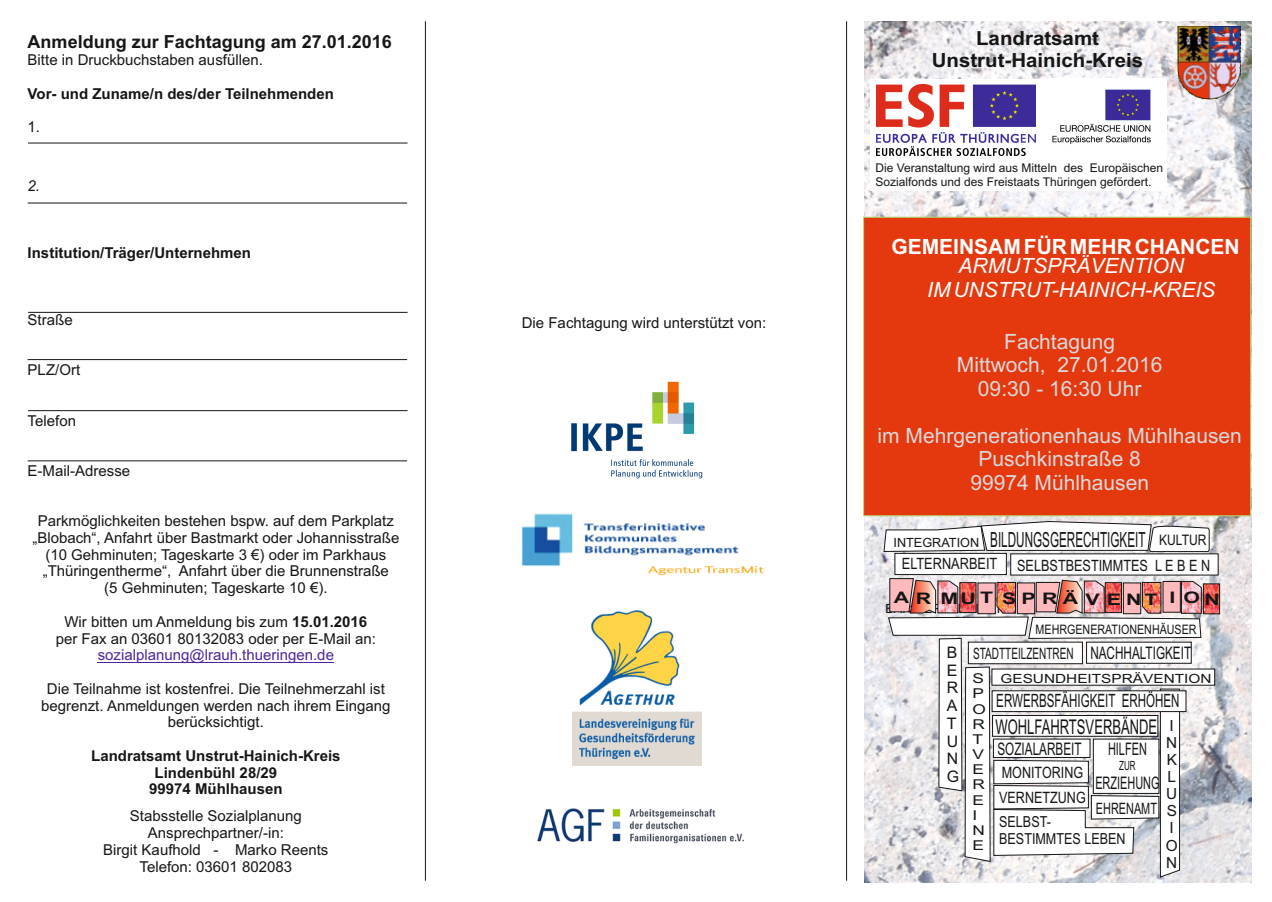
<style>
.page{position:relative;width:1272px;height:902px;background:#fff}
.page>*{position:absolute;margin:0;border:0;box-sizing:border-box;transform-origin:0 0}
.t1{font:21px/23.4px "Arial";color:#d9d9da;text-align:center}
.t2{font:italic 21px/23.4px "Arial";color:#fff;text-align:center}
.t3{font:700 21px "Arial";color:#fff}
.t4{font:20.85px "Arial";color:#151616;scale:.56 1}
.t5{font:20.25px "Arial";color:#151616;scale:.64 1}
.t6{font:700 19.5px/21.8px "Arial";color:#151616;text-align:center;scale:1.05 1}
.t7{font:18.3px "Arial";color:#151616;scale:.63 1}
.t8{font:700 18px "Arial";color:#151616}
.t9{font:17.25px "Arial";color:#151616;scale:.68 1}
.t10{font:17.25px "Arial";color:#151616;scale:.63 1}
.t11{font:700 15.9px "Arial";letter-spacing:.245em;color:#151616;scale:1.34 1}
.t12{font:15.9px/17.7px "Arial";color:#151616}
.t13{font:15.6px "Arial";color:#151616;scale:.81 1}
.t14{font:15.6px/25.2px "Arial";color:#151616;scale:.8 1}
.t15{font:15.6px "Arial";color:#151616;scale:.64 1}
.t16{font:15.6px "Arial";color:#151616;scale:.82 1}
.t17{font:15.6px "Arial";color:#151616;scale:.7 1}
.t18{font:15.3px/17.1px "Arial";color:#151616}
.t19{font:15.15px/17px "Arial";color:#151616;scale:.83 1}
.t20{font:15px/16.8px "Arial";color:#151616;text-align:center}
.t21{font:700 15px/16.8px "Arial";color:#151616;text-align:center}
.t22{font:15px "Arial";color:#50249d}
.t23{font:italic 15px "Arial";color:#151616}
.t24{font:14.4px "Arial";color:#151616;scale:.83 1}
.t25{font:13.5px/15.1px "Arial";color:#151616;scale:1.27 1}
.t26{font:13.05px "Arial";color:#151616;scale:.82 1}
.t27{font:12.6px "Arial";color:#151616;scale:1.21 1}
.t28{font:12.6px "Arial";color:#151616}
.t29{font:12.6px "Arial";color:#151616;scale:.63 1}
.t30{font:12px/13.4px "Arial";color:#151616}
.s1{font-weight:700}
.s2{font-size:12.6px}
</style>
<div class="page">
<img style="left:864px;top:21px;width:387px;height:861px">
<img style="left:521px;top:513px;width:243px;height:63px">
<div style="left:863px;top:216px;width:388px;height:300px;background:#e4390f"></div>
<img style="left:1177px;top:27px;width:63px;height:72px">
<svg style="left:883px;top:40px;width:337px;height:838px"></svg>
<img style="left:572px;top:610px;width:130px;height:156px">
<img style="left:537px;top:808px;width:207px;height:36px">
<hr style="left:425px;top:21px;width:1px;height:859px;background:#151616">
<hr style="left:98px;top:661px;width:236px;height:1px;background:#50249d">
<hr style="left:28px;top:143px;width:379px;height:1px;background:#151616">
<hr style="left:28px;top:202px;width:379px;height:1px;background:#151616">
<hr style="left:28px;top:312px;width:379px;height:1px;background:#151616">
<hr style="left:28px;top:359px;width:379px;height:1px;background:#151616">
<hr style="left:28px;top:410px;width:379px;height:1px;background:#151616">
<hr style="left:28px;top:460px;width:379px;height:1px;background:#151616">
<hr style="left:846px;top:21px;width:1px;height:859px;background:#151616">
<img style="left:571px;top:381px;width:132px;height:98px">
<div style="left:870px;top:79px;width:296px;height:111px;background:#fff"></div>
<img style="left:1052px;top:89px;width:99px;height:56px">
<img style="left:876px;top:85px;width:159px;height:71px">
<p class="t8" style="left:28px;top:35px;width:366px">Anmeldung zur Fachtagung am 27.01.2016</p>
<p class="t20" style="left:28px;top:53px;width:237px">Bitte in Druckbuchstaben ausfüllen.</p>
<p class="t21" style="left:28px;top:86px;width:308px">Vor- und Zuname/n des/der Teilnehmenden</p>
<p class="t20" style="left:28px;top:120px;width:14px">1.</p>
<p class="t23" style="left:28px;top:180px;width:14px">2.</p>
<p class="t21" style="left:28px;top:245px;width:225px">Institution/Träger/Unternehmen</p>
<p class="t20" style="left:28px;top:312px;width:47px">Straße</p>
<p class="t20" style="left:28px;top:363px;width:54px">PLZ/Ort</p>
<p class="t20" style="left:28px;top:413px;width:50px">Telefon</p>
<p class="t20" style="left:28px;top:463px;width:104px">E-Mail-Adresse</p>
<p class="t20" style="left:32px;top:514px;width:368px">Parkmöglichkeiten bestehen bspw. auf dem Parkplatz „Blobach“, Anfahrt über Bastmarkt oder Johannisstraße (10 Gehminuten; Tageskarte 3 €) oder im Parkhaus „Thüringentherme“, Anfahrt über die Brunnenstraße<br>(5 Gehminuten; Tageskarte 10 €).</p>
<p class="t20" style="left:56px;top:614px;width:322px">Wir bitten um Anmeldung bis zum <span class="s1">15.01.2016 </span>per Fax an 03601 80132083 oder per E-Mail an:</p>
<p class="t20" style="left:41px;top:681px;width:351px">Die Teilnahme ist kostenfrei. Die Teilnehmerzahl ist begrenzt. Anmeldungen werden nach ihrem Eingang berücksichtigt.</p>
<p class="t21" style="left:91px;top:748px;width:251px">Landratsamt Unstrut-Hainich-Kreis<br>Lindenbühl 28/29<br>99974 Mühlhausen</p>
<p class="t20" style="left:103px;top:808px;width:227px">Stabsstelle Sozialplanung<br>Ansprechpartner/-in:<br>Birgit Kaufhold - Marko Reents<br>Telefon: 03601 802083</p>
<p class="t22" style="left:98px;top:649px;width:238px">sozialplanung@lrauh.thueringen.de</p>
<p class="t20" style="left:522px;top:315px;width:246px">Die Fachtagung wird unterstützt von:</p>
<h3 class="t6" style="left:931px;top:29px;width:203px">Landratsamt<br>Unstrut-Hainich-Kreis</h3>
<p class="t30" style="left:875px;top:163px;width:289px">Die Veranstaltung wird aus Mitteln des Europäischen<br>Sozialfonds und des Freistaats Thüringen gefördert.</p>
<h1 class="t3" style="left:891px;top:239px;width:350px">GEMEINSAM FÜR MEHR CHANCEN</h1>
<h1 class="t2" style="left:927px;top:256px;width:289px">ARMUTSPRÄVENTION<br>IM UNSTRUT-HAINICH-KREIS</h1>
<h1 class="t1" style="left:956px;top:332px;width:207px">Fachtagung<br>Mittwoch, 27.01.2016<br>09:30 - 16:30 Uhr</h1>
<h1 class="t1" style="left:877px;top:425px;width:366px">im Mehrgenerationenhaus Mühlhausen<br>Puschkinstraße 8<br>99974 Mühlhausen</h1>
<h2 class="t4" style="left:893px;top:532px;width:451px"><span class="s2">INTEGRATION</span> BILDUNGSGERECHTIGKEIT</h2>
<p class="t24" style="left:1159px;top:534px;width:58px">KULTUR</p>
<p class="t13" style="left:1017px;top:560px;width:240px">SELBSTBESTIMMTES L E B E N</p>
<p class="t11" style="left:893px;top:592px;width:245px">AR MUT SPRÄVENT ION</p>
<p class="t16" style="left:901px;top:558px;width:118px">ELTERNARBEIT</p>
<p class="t28" style="left:885px;top:603px;width:124px">BARRIEREFREIHEIT</p>
<p class="t15" style="left:973px;top:647px;width:159px">STADTTEILZENTREN</p>
<p class="t7" style="left:996px;top:693px;width:292px">ERWERBSFÄHIGKEIT ERHÖHEN</p>
<h3 class="t5" style="left:995px;top:718px;width:254px">WOHLFAHRTSVERBÄNDE</h3>
<p class="t26" style="left:1035px;top:624px;width:198px">MEHRGENERATIONENHÄUSER</p>
<p class="t12" style="left:946px;top:645px;width:12px">B</p>
<p class="t9" style="left:1090px;top:646px;width:150px">NACHHALTIGKEIT</p>
<p class="t12" style="left:946px;top:662px;width:14px">E<br>R<br>A<br>T<br>U<br>N<br>G</p>
<p class="t27" style="left:1000px;top:674px;width:176px">GESUNDHEITSPRÄVENTION</p>
<p class="t25" style="left:972px;top:672px;width:12px">S<br>P<br>O<br>R<br>T<br>V<br>E<br>R<br>E<br>I<br>N<br>E</p>
<p class="t18" style="left:1165px;top:718px;width:13px">I<br>N<br>K<br>L<br>U<br>S<br>I<br>O<br>N</p>
<p class="t9" style="left:997px;top:742px;width:125px">SOZIALARBEIT</p>
<p class="t10" style="left:1108px;top:742px;width:63px">HILFEN</p>
<p class="t29" style="left:1119px;top:761px;width:28px">ZUR</p>
<p class="t10" style="left:1095px;top:776px;width:104px">ERZIEHUNG</p>
<p class="t14" style="left:999px;top:761px;width:110px">MONITORING<br>VERNETZUNG</p>
<p class="t17" style="left:1095px;top:802px;width:89px">EHRENAMT</p>
<p class="t19" style="left:999px;top:814px;width:154px">SELBST-<br>BESTIMMTES LEBEN</p>
</div>
